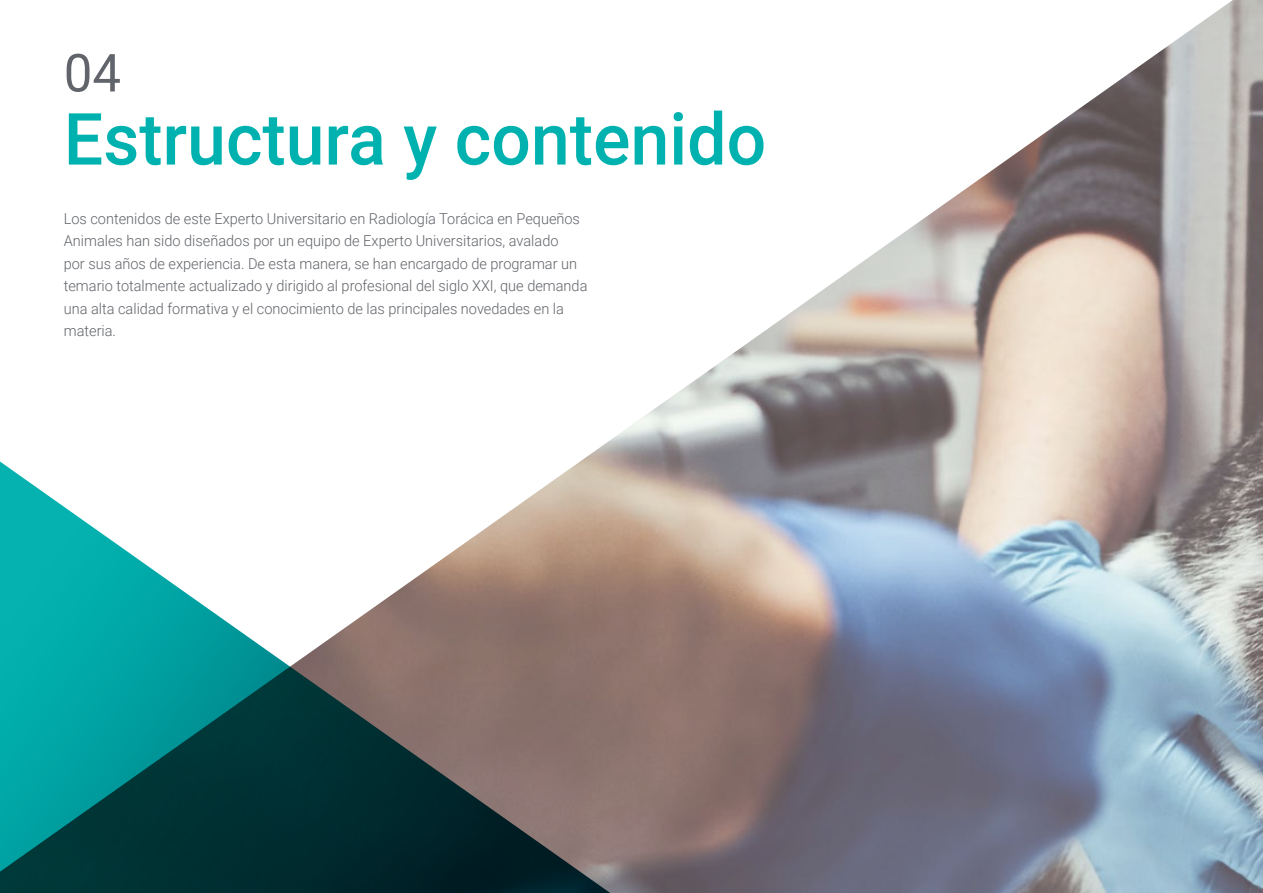
<style>
.page{position:relative;width:1263px;height:893px;background:#fff}
.page>*{position:absolute;margin:0;border:0;box-sizing:border-box;transform-origin:0 0}
.t1{font:500 72px "Roboto";color:#00b2af}
.t2{font:52.5px "Roboto";color:#61646a}
.t3{font:300 15px/22.5px "Roboto";color:#61646a}
</style>
<div class="page">
<img style="left:602px;top:0;width:661px;height:893px">
<svg style="left:0;top:446px;width:640px;height:447px"></svg>
<h2 class="t2" style="left:64px;top:36px;width:59px">04</h2>
<h1 class="t1" style="left:64px;top:89px;width:704px">Estructura y contenido</h1>
<p class="t3" style="left:64px;top:207px;width:525px">Los contenidos de este Experto Universitario en Radiología Torácica en Pequeños Animales han sido diseñados por un equipo de Experto Universitarios, avalado<br>por sus años de experiencia. De esta manera, se han encargado de programar un temario totalmente actualizado y dirigido al profesional del siglo XXI, que demanda una alta calidad formativa y el conocimiento de las principales novedades en la materia.</p>
</div>
